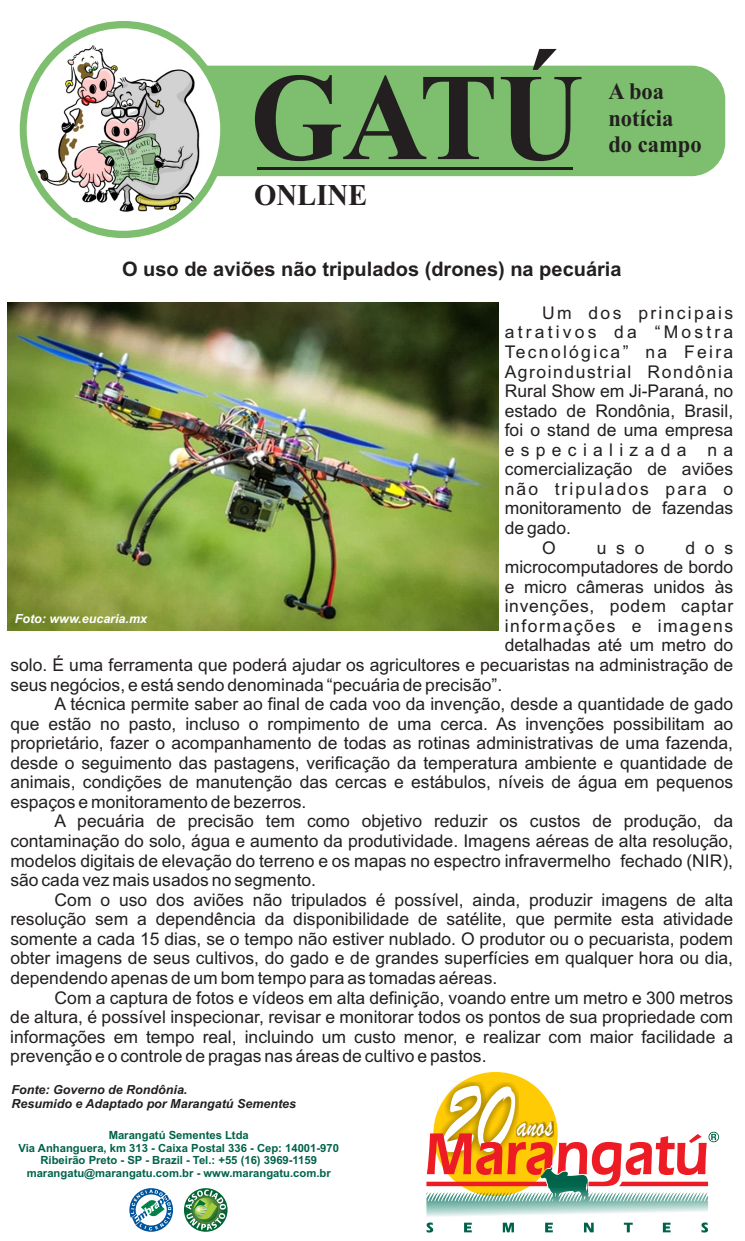
<style>
.page{position:relative;width:745px;height:1241px;background:#fff}
.page>*{position:absolute;margin:0;border:0;box-sizing:border-box;transform-origin:0 0}
.t1{font:700 123.88px "Times New Roman";color:#231f20;scale:.95 1}
.t2{font:107.75px "Brush Script";color:#fff;scale:.74 1}
.t3{font:35px "Brush Script";color:#fff;scale:.74 1}
.t4{font:700 30.12px "Times New Roman";color:#231f20;scale:.95 1}
.t5{font:700 23.62px/26.1px "Times New Roman";color:#231f20;scale:.95 1}
.t6{font:700 20px "Arial";color:#231f20}
.t7{font:17.5px "Arial";color:#231f20}
.t8{font:17.5px "Arial";letter-spacing:.085em;color:#231f20}
.t9{font:17.5px "Arial";letter-spacing:.04em;color:#231f20}
.t10{font:17.5px "Arial";letter-spacing:.13em;color:#231f20}
.t11{font:17.5px "Arial";letter-spacing:.09em;color:#231f20}
.t12{font:17.5px "Arial";letter-spacing:.18em;color:#231f20}
.t13{font:17.5px "Arial";letter-spacing:.115em;color:#231f20}
.t14{font:17.5px "Arial";letter-spacing:.135em;color:#231f20}
.t15{font:17.5px "Arial";letter-spacing:.36em;color:#231f20}
.t16{font:italic 700 12.5px/14px "Arial";color:#231f20}
.t17{font:italic 700 12.5px "Arial";color:#fff}
.t18{font:700 11.25px/12.6px "Arial";color:#006349;text-align:center}
</style>
<div class="page">
<div style="left:160px;top:66px;width:564px;height:110px;background:#7dbf6e;border-radius:34px"></div>
<hr style="left:257px;top:166px;width:316px;height:3px;background:#231f20">
<div style="left:20px;top:21px;width:207px;height:217px;background:#7dbf6e;border-radius:50%"></div>
<div style="left:27px;top:28px;width:193px;height:203px;background:#fff;border-radius:50%"></div>
<img style="left:32px;top:41px;width:183px;height:177px">
<svg style="left:129px;top:1188px;width:44px;height:43px"></svg>
<svg style="left:184px;top:1187px;width:43px;height:44px"></svg>
<svg style="left:185px;top:1189px;width:41px;height:40px"></svg>
<svg style="left:433px;top:1071px;width:124px;height:124px"></svg>
<svg style="left:426px;top:1080px;width:292px;height:136px"></svg>
<svg style="left:426px;top:1222px;width:281px;height:10px"></svg>
<img style="left:7px;top:302px;width:491px;height:328px">
<h1 class="t1" style="left:250px;top:75px;width:352px">GATÚ</h1>
<h3 class="t4" style="left:254px;top:184px;width:121px">ONLINE</h3>
<h3 class="t5" style="left:608px;top:81px;width:100px">A boa notícia do campo</h3>
<p class="t6" style="left:122px;top:262px;width:501px">O uso de aviões não tripulados (drones) na pecuária</p>
<p class="t14" style="left:541px;top:306px;width:192px">Um dos principais</p>
<p class="t12" style="left:504px;top:325px;width:230px">atrativos da “Mostra</p>
<p class="t10" style="left:504px;top:345px;width:230px">Tecnológica” na Feira</p>
<p class="t8" style="left:504px;top:365px;width:230px">Agroindustrial Rondônia</p>
<p class="t7" style="left:504px;top:384px;width:230px">Rural Show em Ji-Paraná, no</p>
<p class="t7" style="left:504px;top:404px;width:230px">estado de Rondônia, Brasil,</p>
<p class="t7" style="left:504px;top:423px;width:230px">foi o stand de uma empresa</p>
<p class="t15" style="left:504px;top:443px;width:230px">especializada na</p>
<p class="t7" style="left:504px;top:462px;width:230px">comercialização de aviões</p>
<p class="t13" style="left:504px;top:482px;width:230px">não tripulados para o</p>
<p class="t7" style="left:504px;top:501px;width:230px">monitoramento de fazendas</p>
<p class="t7" style="left:504px;top:521px;width:68px">de gado.</p>
<p class="t7" style="left:541px;top:540px;width:15px">O</p>
<p class="t7" style="left:596px;top:540px;width:49px">uso</p>
<p class="t7" style="left:685px;top:540px;width:49px">dos</p>
<p class="t7" style="left:504px;top:560px;width:230px">microcomputadores de bordo</p>
<p class="t7" style="left:504px;top:580px;width:230px">e micro câmeras unidos às</p>
<p class="t9" style="left:504px;top:599px;width:230px">invenções, podem captar</p>
<p class="t11" style="left:504px;top:619px;width:230px">informações e imagens</p>
<p class="t7" style="left:504px;top:638px;width:230px">detalhadas até um metro do</p>
<p class="t7" style="left:10px;top:658px;width:723px">solo. É uma ferramenta que poderá ajudar os agricultores e pecuaristas na administração de</p>
<p class="t7" style="left:10px;top:677px;width:493px">seus negócios, e está sendo denominada “pecuária de precisão”.</p>
<p class="t7" style="left:55px;top:697px;width:679px">A técnica permite saber ao final de cada voo da invenção, desde a quantidade de gado</p>
<p class="t7" style="left:10px;top:716px;width:723px">que estão no pasto, incluso o rompimento de uma cerca. As invenções possibilitam ao</p>
<p class="t7" style="left:10px;top:736px;width:723px">proprietário, fazer o acompanhamento de todas as rotinas administrativas de uma fazenda,</p>
<p class="t7" style="left:10px;top:756px;width:723px">desde o seguimento das pastagens, verificação da temperatura ambiente e quantidade de</p>
<p class="t7" style="left:10px;top:775px;width:723px">animais, condições de manutenção das cercas e estábulos, níveis de água em pequenos</p>
<p class="t7" style="left:10px;top:795px;width:297px">espaços e monitoramento de bezerros.</p>
<p class="t7" style="left:55px;top:814px;width:679px">A pecuária de precisão tem como objetivo reduzir os custos de produção, da</p>
<p class="t7" style="left:10px;top:834px;width:723px">contaminação do solo, água e aumento da produtividade. Imagens aéreas de alta resolução,</p>
<p class="t7" style="left:10px;top:853px;width:723px">modelos digitais de elevação do terreno e os mapas no espectro infravermelho fechado (NIR),</p>
<p class="t7" style="left:10px;top:873px;width:307px">são cada vez mais usados no segmento.</p>
<p class="t7" style="left:55px;top:892px;width:679px">Com o uso dos aviões não tripulados é possível, ainda, produzir imagens de alta</p>
<p class="t7" style="left:10px;top:912px;width:723px">resolução sem a dependência da disponibilidade de satélite, que permite esta atividade</p>
<p class="t7" style="left:10px;top:931px;width:723px">somente a cada 15 dias, se o tempo não estiver nublado. O produtor ou o pecuarista, podem</p>
<p class="t7" style="left:10px;top:951px;width:723px">obter imagens de seus cultivos, do gado e de grandes superfícies em qualquer hora ou dia,</p>
<p class="t7" style="left:10px;top:971px;width:488px">dependendo apenas de um bom tempo para as tomadas aéreas.</p>
<p class="t7" style="left:55px;top:990px;width:679px">Com a captura de fotos e vídeos em alta definição, voando entre um metro e 300 metros</p>
<p class="t7" style="left:10px;top:1010px;width:723px">de altura, é possível inspecionar, revisar e monitorar todos os pontos de sua propriedade com</p>
<p class="t7" style="left:10px;top:1029px;width:723px">informações em tempo real, incluindo um custo menor, e realizar com maior facilidade a</p>
<p class="t7" style="left:10px;top:1049px;width:477px">prevenção e o controle de pragas nas áreas de cultivo e pastos.</p>
<p class="t17" style="left:15px;top:614px;width:134px">Foto: www.eucaria.mx</p>
<p class="t16" style="left:12px;top:1083px;width:286px">Fonte: Governo de Rondônia.<br>Resumido e Adaptado por Marangatú Sementes</p>
<p class="t18" style="left:18px;top:1129px;width:322px">Marangatú Sementes Ltda<br>Via Anhanguera, km 313 - Caixa Postal 336 - Cep: 14001-970<br>Ribeirão Preto - SP - Brazil - Tel.: +55 (16) 3969-1159 marangatu@marangatu.com.br - www.marangatu.com.br</p>
<h2 class="t2" style="left:442px;top:1087px;width:95px">20</h2>
<h3 class="t3" style="left:516px;top:1114px;width:50px">anos</h3>
</div>
